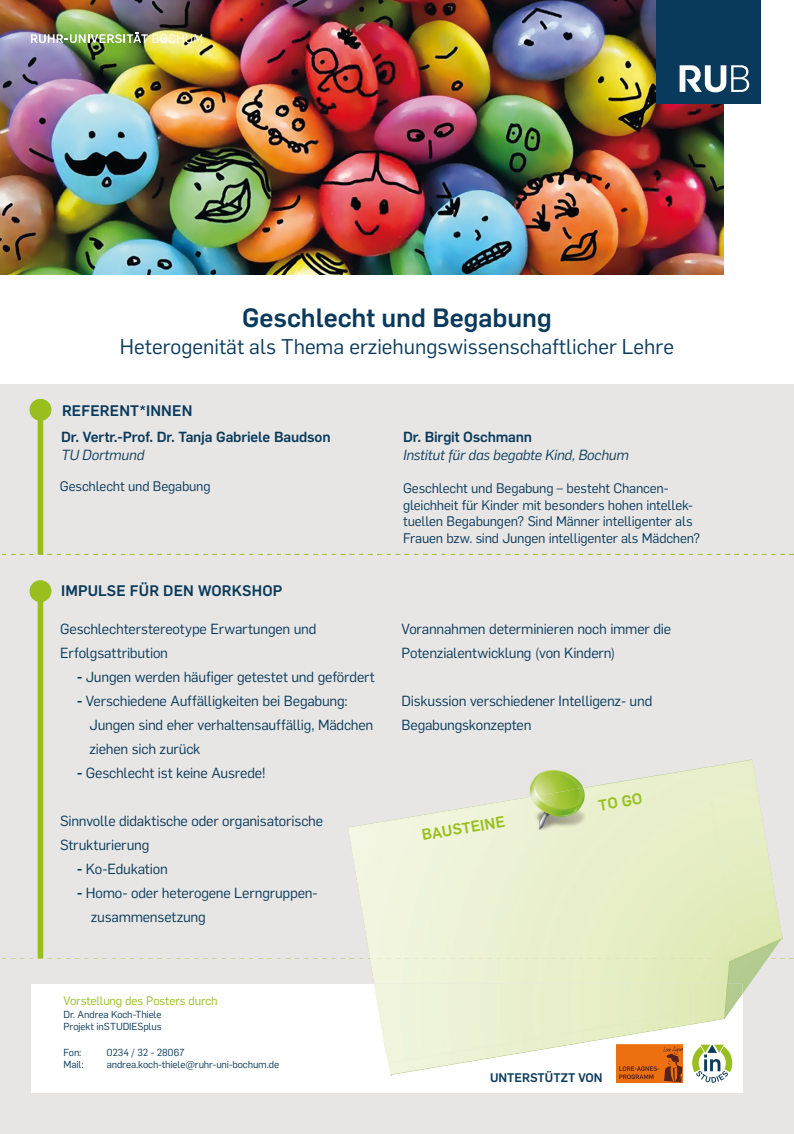
<style>
.page{position:relative;width:794px;height:1134px;background:#fff}
.page>*{position:absolute;margin:0;border:0;box-sizing:border-box;transform-origin:0 0}
.t1{font:700 26px "Rub Flama";color:#0a3a5b}
.t2{font:20.88px "Rub Flama";color:#0a3a5b}
.t3{font:700 15.2px "Rub Flama";color:#98bf1e}
.t4{font:700 15.04px "Rub Flama";letter-spacing:.01em;color:#0a3a5b}
.t5{font:14.4px/24px "Rub Flama";letter-spacing:-.015em;color:#0a3a5b}
.t6{font:700 14.4px "Rub Flama";letter-spacing:-.01em;color:#0a3a5b}
.t7{font:italic 14.4px "Rub Flama";letter-spacing:-.015em;color:#0a3a5b}
.t8{font:13.6px/16.6px "Rub Flama";letter-spacing:-.015em;color:#0a3a5b}
.t9{font:700 12.24px "Rub Flama";color:#0a3a5b}
.t10{font:12px "Rub Flama";letter-spacing:-.01em;color:#98bf1e}
.t11{font:10px/12.7px "Rub Flama";letter-spacing:-.01em;color:#0a3a5b}
.s1{font-weight:700}
</style>
<div class="page">
<div style="left:0;top:317px;width:794px;height:817px;background:#e7e6e5"></div>
<svg style="left:2px;top:958px;width:792px;height:1px"></svg>
<img style="left:0;top:0;width:723px;height:274px">
<div style="left:31px;top:983px;width:711px;height:109px;background:#fff"></div>
<img style="left:348px;top:759px;width:436px;height:235px">
<img style="left:370px;top:958px;width:396px;height:1px">
<img style="left:374px;top:983px;width:368px;height:93px">
<img style="left:528px;top:767px;width:58px;height:20px">
<img style="left:528px;top:787px;width:58px;height:43px">
<div style="left:656px;top:0;width:104px;height:103px;background:#0a3a5b"></div>
<svg style="left:679px;top:65px;width:70px;height:27px"></svg>
<div style="left:38px;top:596px;width:5px;height:362px;background:#98bf1e"></div>
<div style="left:29px;top:580px;width:22px;height:22px;background:#98bf1e;border-radius:50%"></div>
<div style="left:38px;top:417px;width:5px;height:137px;background:#98bf1e"></div>
<div style="left:29px;top:399px;width:22px;height:22px;background:#98bf1e;border-radius:50%"></div>
<svg style="left:2px;top:554px;width:792px;height:1px"></svg>
<img style="left:616px;top:1044px;width:67px;height:39px">
<svg style="left:692px;top:1044px;width:40px;height:39px"></svg>
<img style="left:31px;top:32px;width:171px;height:11px">
<div style="left:0;top:293px;width:794px;height:91px;background:#fff"></div>
<h1 class="t1" style="left:242px;top:299px;width:311px">Geschlecht und Begabung</h1>
<h2 class="t2" style="left:120px;top:333px;width:556px">Heterogenität als Thema erziehungswissenschaftlicher Lehre</h2>
<p class="t4" style="left:62px;top:400px;width:132px">REFERENT*INNEN</p>
<p class="t6" style="left:61px;top:427px;width:271px">Dr. Vertr.-Prof. Dr. Tanja Gabriele Baudson</p>
<p class="t7" style="left:61px;top:445px;width:85px">TU Dortmund</p>
<p class="t8" style="left:60px;top:477px;width:152px">Geschlecht und Begabung</p>
<p class="t4" style="left:61px;top:580px;width:223px">IMPULSE FÜR DEN WORKSHOP</p>
<p class="t5" style="left:60px;top:616px;width:258px">Geschlechterstereotype Erwartungen und<br>Erfolgsattribution</p>
<p class="t5" style="left:77px;top:664px;width:299px"><span class="s1">-</span> Jungen werden häufiger getestet und gefördert</p>
<p class="t5" style="left:90px;top:688px;width:285px;text-indent:-12px"><span class="s1">-</span> Verschiedene Auffälligkeiten bei Begabung:<br>Jungen sind eher verhaltensauffällig, Mädchen ziehen sich zurück</p>
<p class="t5" style="left:77px;top:760px;width:190px"><span class="s1">-</span> Geschlecht ist keine Ausrede!</p>
<p class="t5" style="left:60px;top:808px;width:265px">Sinnvolle didaktische oder organisatorische<br>Strukturierung</p>
<p class="t5" style="left:77px;top:856px;width:92px"><span class="s1">-</span> Ko-Edukation</p>
<p class="t5" style="left:91px;top:880px;width:228px;text-indent:-14px"><span class="s1">-</span> Homo- oder heterogene Lerngruppen&shy;zusammensetzung</p>
<p class="t6" style="left:403px;top:427px;width:130px">Dr. Birgit Oschmann</p>
<p class="t7" style="left:403px;top:445px;width:227px">Institut für das begabte Kind, Bochum</p>
<p class="t8" style="left:403px;top:479px;width:299px">Geschlecht und Begabung – besteht Chancen&shy;gleichheit für Kinder mit besonders hohen intellek&shy;tuellen Begabungen? Sind Männer intelligenter als Frauen bzw. sind Jungen intelligenter als Mädchen?</p>
<p class="t5" style="left:401px;top:616px;width:271px">Vorannahmen determinieren noch immer die<br>Potenzialentwicklung (von Kindern)</p>
<p class="t5" style="left:401px;top:688px;width:252px">Diskussion verschiedener Intelligenz- und<br>Begabungskonzepten</p>
<p class="t3" style="left:420px;top:824px;width:85px;rotate:-9deg">BAUSTEINE</p>
<p class="t3" style="left:597px;top:795px;width:46px;rotate:-9deg">TO GO</p>
<p class="t10" style="left:64px;top:992px;width:156px">Vorstellung des Posters durch</p>
<p class="t11" style="left:64px;top:1007px;width:100px">Dr. Andrea Koch-Thiele<br>Projekt inSTUDIESplus</p>
<p class="t11" style="left:64px;top:1045px;width:19px">Fon:</p>
<p class="t11" style="left:107px;top:1045px;width:79px">0234 / 32 - 28067</p>
<p class="t11" style="left:64px;top:1058px;width:22px">Mail:</p>
<p class="t11" style="left:107px;top:1058px;width:174px">andrea.koch-thiele@ruhr-uni-bochum.de</p>
<p class="t9" style="left:490px;top:1069px;width:114px">UNTERSTÜTZT VON</p>
</div>
